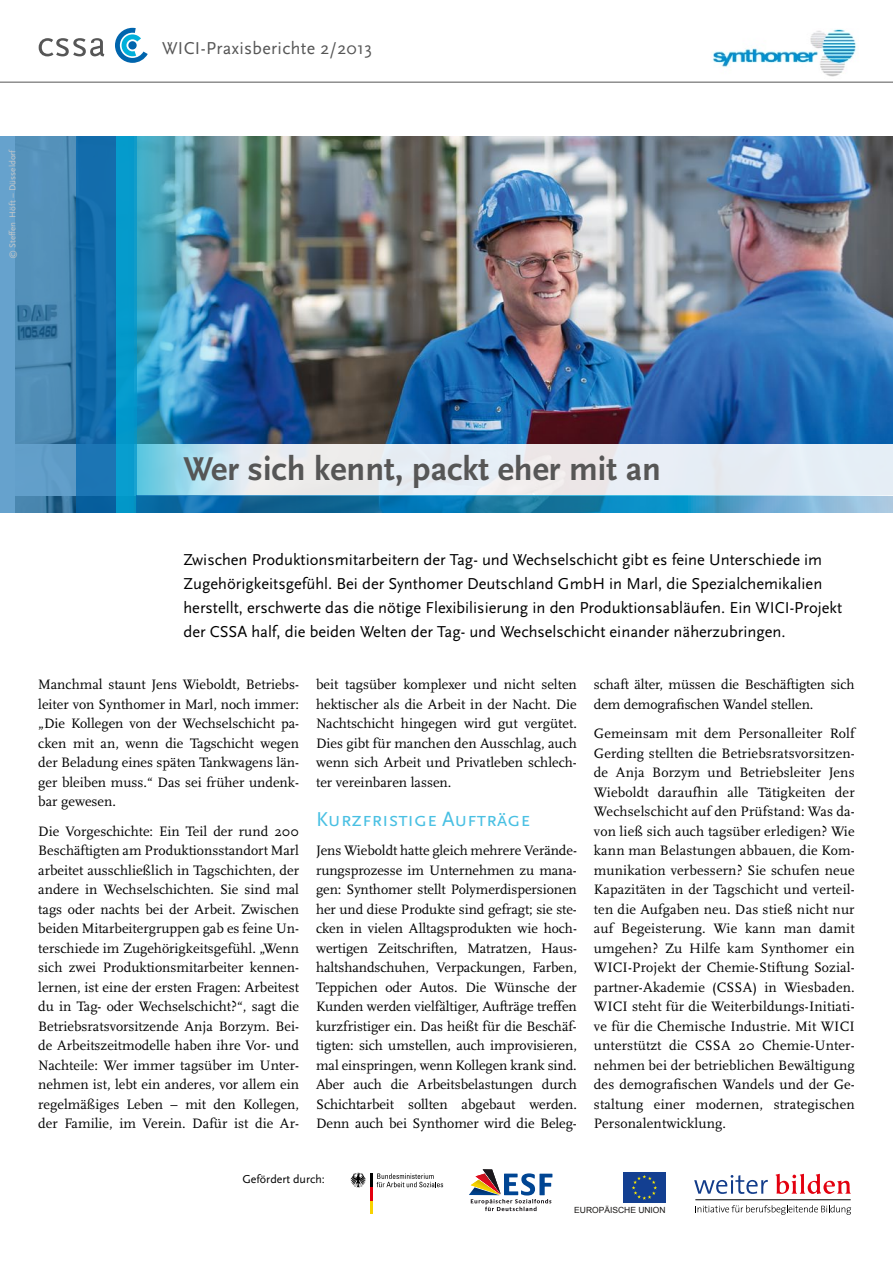
<style>
.page{position:relative;width:893px;height:1263px;background:#fff}
.page>*{position:absolute;margin:0;border:0;box-sizing:border-box;transform-origin:0 0}
.t1{font:700 34.5px "Scala Sans";color:#565656}
.t2{font:21px "Scala Sans Caps";letter-spacing:-.005em;color:#49c0e3}
.t3{font:18px "Scala Sans";letter-spacing:.02em;color:#565656}
.t4{font:16.5px/24px "Scala Sans";color:#000}
.t5{font:14.25px/19.5px "Scala";color:#000;text-align:justify}
.t6{font:12px "Scala Sans";color:#000}
.t7{font:9px "Scala Sans";color:#c5c6c6}
.t8{font:8.4px "Arial";color:#1a1816}
</style>
<div class="page">
<img style="left:250px;top:136px;width:643px;height:308px">
<div style="left:0;top:444px;width:893px;height:51px;background:#e7edf3"></div>
<svg style="left:0;top:136px;width:77px;height:376px;background:#5693bc"></svg>
<svg style="left:77px;top:136px;width:40px;height:376px;background:#116caa"></svg>
<img style="left:117px;top:136px;width:133px;height:376px">
<hr style="left:0;top:82px;width:893px;height:1px;background:#565656">
<svg style="left:137px;top:495px;width:756px;height:17px;background:#2c87b5"></svg>
<svg style="left:39px;top:38px;width:65px;height:18px"></svg>
<svg style="left:115px;top:28px;width:33px;height:35px"></svg>
<svg style="left:350px;top:1173px;width:93px;height:41px"></svg>
<svg style="left:469px;top:1169px;width:83px;height:42px"></svg>
<div style="left:623px;top:1172px;width:43px;height:31px;background:#133f91"></div>
<svg style="left:632px;top:1175px;width:25px;height:25px"></svg>
<svg style="left:694px;top:1175px;width:74px;height:19px"></svg>
<svg style="left:776px;top:1174px;width:75px;height:20px"></svg>
<hr style="left:695px;top:1199px;width:156px;height:1px;background:#000">
<svg style="left:695px;top:1205px;width:156px;height:10px"></svg>
<img style="left:712px;top:29px;width:145px;height:48px">
<p class="t7" style="left:8px;top:259px;width:112px;rotate:-90deg">© Steffen Höft – Düsseldorf</p>
<p class="t3" style="left:162px;top:38px;width:212px">WICI-Praxisberichte 2/2013</p>
<h1 class="t1" style="left:183px;top:450px;width:479px">Wer sich kennt, packt eher mit an</h1>
<p class="t4" style="left:183px;top:548px;width:660px">Zwischen Produktionsmitarbeitern der Tag- und Wechselschicht gibt es feine Unterschiede im Zugehörigkeitsgefühl. Bei der Synthomer Deutschland GmbH in Marl, die Spezialchemikalien herstellt, erschwerte das die nötige Flexibilisierung in den Produktionsabläufen. Ein WICI-Projekt der CSSA half, die beiden Welten der Tag- und Wechselschicht einander näherzubringen.</p>
<p class="t5" style="left:594px;top:675px;width:262px">schaft älter, müssen die Beschäftigten sich dem demografischen Wandel stellen.</p>
<p class="t5" style="left:594px;top:724px;width:262px">Gemeinsam mit dem Personalleiter Rolf Gerding stellten die Betriebsratsvorsitzen&shy;de Anja Borzym und Betriebsleiter Jens Wieboldt daraufhin alle Tätigkeiten der Wechselschicht auf den Prüfstand: Was da&shy;von ließ sich auch tagsüber erledigen? Wie kann man Belastungen abbauen, die Kom&shy;munikation verbessern? Sie schufen neue Kapazitäten in der Tagschicht und verteil&shy;ten die Aufgaben neu. Das stieß nicht nur auf Begeisterung. Wie kann man damit umgehen? Zu Hilfe kam Synthomer ein WICI-Projekt der Chemie-Stiftung Sozial&shy;partner-Akademie (CSSA) in Wiesbaden.<br>WICI steht für die Weiterbildungs-Initiati&shy;ve für die Chemische Industrie. Mit WICI unterstützt die CSSA 20 Chemie-Unter&shy;nehmen bei der betrieblichen Bewältigung des demografischen Wandels und der Ge&shy;staltung einer modernen, strategischen Personalentwicklung.</p>
<p class="t5" style="left:316px;top:675px;width:262px">beit tagsüber komplexer und nicht selten hektischer als die Arbeit in der Nacht. Die Nachtschicht hingegen wird gut vergütet.<br>Dies gibt für manchen den Ausschlag, auch wenn sich Arbeit und Privatleben schlech&shy;ter vereinbaren lassen.</p>
<h2 class="t2" style="left:316px;top:808px;width:216px">Kurzfristige Aufträge</h2>
<p class="t5" style="left:316px;top:841px;width:262px">Jens Wieboldt hatte gleich mehrere Verände&shy;rungsprozesse im Unternehmen zu mana&shy;gen: Synthomer stellt Polymerdispersionen her und diese Produkte sind gefragt; sie ste&shy;cken in vielen Alltagsprodukten wie hoch&shy;wertigen Zeitschriften, Matratzen, Haus&shy;haltshandschuhen, Verpackungen, Farben, Teppichen oder Autos. Die Wünsche der Kunden werden vielfältiger, Aufträge treffen kurzfristiger ein. Das heißt für die Beschäf&shy;tigten: sich umstellen, auch improvisieren, mal einspringen, wenn Kollegen krank sind.<br>Aber auch die Arbeitsbelastungen durch Schichtarbeit sollten abgebaut werden.<br>Denn auch bei Synthomer wird die Beleg-</p>
<p class="t5" style="left:38px;top:675px;width:262px">Manchmal staunt Jens Wieboldt, Betriebs&shy;leiter von Synthomer in Marl, noch immer: „Die Kollegen von der Wechselschicht pa&shy;cken mit an, wenn die Tagschicht wegen der Beladung eines späten Tankwagens län&shy;ger bleiben muss.“ Das sei früher undenk&shy;bar gewesen.</p>
<p class="t5" style="left:38px;top:821px;width:262px">Die Vorgeschichte: Ein Teil der rund 200<br>Beschäftigten am Produktionsstandort Marl arbeitet ausschließlich in Tagschichten, der andere in Wechselschichten. Sie sind mal tags oder nachts bei der Arbeit. Zwischen beiden Mitarbeitergruppen gab es feine Un&shy;terschiede im Zugehörigkeitsgefühl. „Wenn sich zwei Produktionsmitarbeiter kennen&shy;lernen, ist eine der ersten Fragen: Arbeitest du in Tag- oder Wechselschicht?“, sagt die Betriebsratsvorsitzende Anja Borzym. Bei&shy;de Arbeitszeitmodelle haben ihre Vor- und Nachteile: Wer immer tagsüber im Unter&shy;nehmen ist, lebt ein anderes, vor allem ein regelmäßiges Leben – mit den Kollegen, der Familie, im Verein. Dafür ist die Ar-</p>
<p class="t6" style="left:242px;top:1172px;width:84px">Gefördert durch:</p>
<p class="t8" style="left:574px;top:1205px;width:93px">EUROPÄISCHE UNION</p>
</div>
